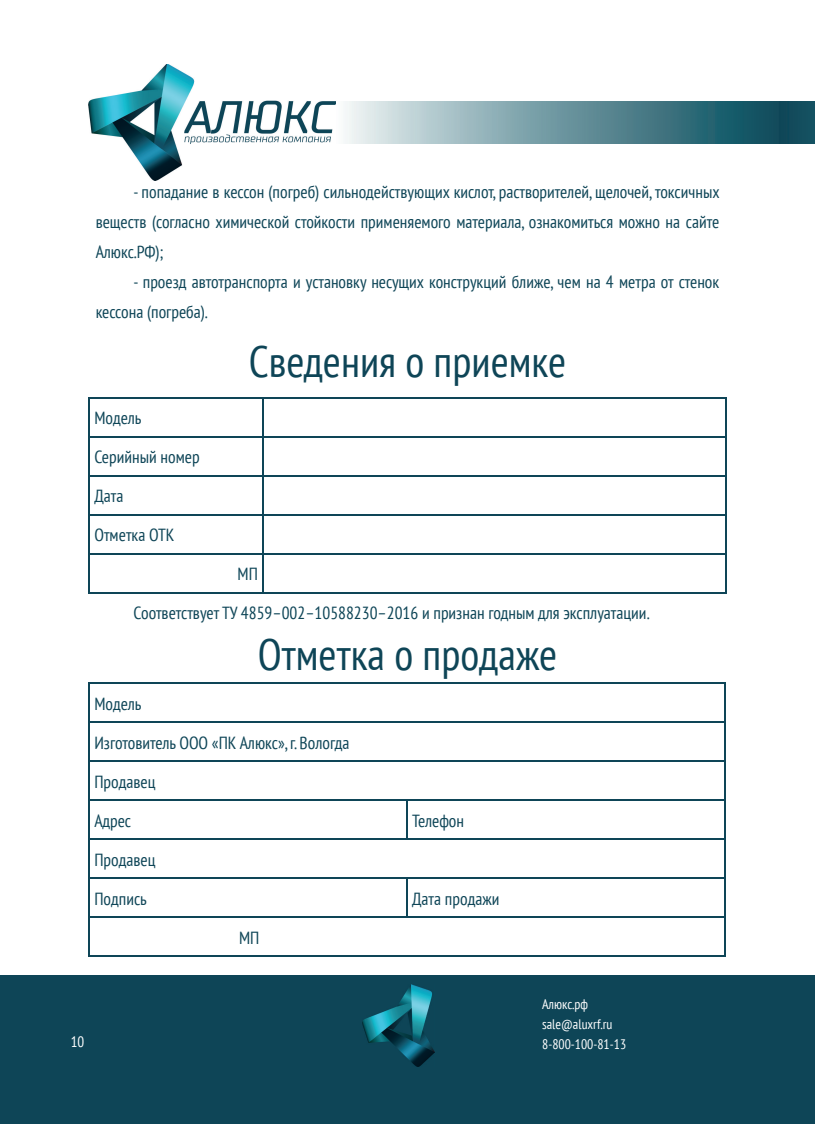
<style>
.page{position:relative;width:815px;height:1124px;background:#fff}
.page>*{position:absolute;margin:0;border:0;box-sizing:border-box;transform-origin:0 0}
.t1{font:condensed 43.75px "PT Sans";color:#0e4557}
.t2{font:condensed 17.5px/30px "PT Sans";color:#0e4557;text-align:justify}
.t3{font:condensed 15px "PT Sans";color:#fff}
.t4{font:condensed 13.75px/20px "PT Sans";color:#fff}
</style>
<div class="page">
<div style="left:0;top:975px;width:780px;height:148px;background:#0e4557"></div>
<img style="left:89px;top:64px;width:247px;height:116px">
<div style="left:780px;top:975px;width:35px;height:148px;background:#0e4557"></div>
<img style="left:362px;top:984px;width:73px;height:81px">
<img style="left:345px;top:101px;width:435px;height:43px">
<hr style="left:262px;top:398px;width:2px;height:38px;background:#0e4557">
<hr style="left:262px;top:437px;width:2px;height:38px;background:#0e4557">
<hr style="left:262px;top:476px;width:2px;height:38px;background:#0e4557">
<hr style="left:262px;top:515px;width:2px;height:38px;background:#0e4557">
<hr style="left:262px;top:554px;width:2px;height:38px;background:#0e4557">
<hr style="left:89px;top:397px;width:174px;height:1px;background:#0e4557">
<hr style="left:89px;top:398px;width:1px;height:38px;background:#0e4557">
<hr style="left:263px;top:397px;width:463px;height:1px;background:#0e4557">
<hr style="left:725px;top:398px;width:1px;height:38px;background:#0e4557">
<hr style="left:89px;top:436px;width:174px;height:1px;background:#0e4557">
<hr style="left:89px;top:437px;width:1px;height:38px;background:#0e4557">
<hr style="left:263px;top:436px;width:463px;height:1px;background:#0e4557">
<hr style="left:725px;top:437px;width:1px;height:38px;background:#0e4557">
<hr style="left:89px;top:475px;width:174px;height:1px;background:#0e4557">
<hr style="left:89px;top:476px;width:1px;height:38px;background:#0e4557">
<hr style="left:263px;top:475px;width:463px;height:1px;background:#0e4557">
<hr style="left:725px;top:476px;width:1px;height:38px;background:#0e4557">
<hr style="left:89px;top:514px;width:174px;height:1px;background:#0e4557">
<hr style="left:89px;top:515px;width:1px;height:38px;background:#0e4557">
<hr style="left:263px;top:514px;width:463px;height:1px;background:#0e4557">
<hr style="left:725px;top:515px;width:1px;height:38px;background:#0e4557">
<hr style="left:89px;top:553px;width:174px;height:1px;background:#0e4557">
<hr style="left:89px;top:554px;width:1px;height:38px;background:#0e4557">
<hr style="left:263px;top:553px;width:463px;height:1px;background:#0e4557">
<hr style="left:725px;top:554px;width:1px;height:38px;background:#0e4557">
<hr style="left:89px;top:592px;width:174px;height:1px;background:#0e4557">
<hr style="left:263px;top:592px;width:463px;height:1px;background:#0e4557">
<hr style="left:89px;top:721px;width:318px;height:2px;background:#0e4557">
<hr style="left:407px;top:721px;width:318px;height:2px;background:#0e4557">
<hr style="left:89px;top:760px;width:318px;height:2px;background:#0e4557">
<hr style="left:407px;top:760px;width:318px;height:2px;background:#0e4557">
<hr style="left:89px;top:799px;width:318px;height:2px;background:#0e4557">
<hr style="left:407px;top:799px;width:318px;height:2px;background:#0e4557">
<hr style="left:89px;top:838px;width:318px;height:2px;background:#0e4557">
<hr style="left:407px;top:838px;width:318px;height:2px;background:#0e4557">
<hr style="left:89px;top:877px;width:318px;height:2px;background:#0e4557">
<hr style="left:407px;top:877px;width:318px;height:2px;background:#0e4557">
<hr style="left:89px;top:916px;width:318px;height:1px;background:#0e4557">
<hr style="left:407px;top:916px;width:318px;height:1px;background:#0e4557">
<hr style="left:724px;top:684px;width:1px;height:37px;background:#0e4557">
<hr style="left:724px;top:723px;width:1px;height:37px;background:#0e4557">
<hr style="left:724px;top:762px;width:1px;height:37px;background:#0e4557">
<hr style="left:406px;top:801px;width:2px;height:37px;background:#0e4557">
<hr style="left:724px;top:801px;width:1px;height:37px;background:#0e4557">
<hr style="left:724px;top:840px;width:1px;height:37px;background:#0e4557">
<hr style="left:406px;top:879px;width:2px;height:37px;background:#0e4557">
<hr style="left:724px;top:879px;width:1px;height:37px;background:#0e4557">
<hr style="left:724px;top:917px;width:1px;height:38px;background:#0e4557">
<hr style="left:89px;top:682px;width:318px;height:2px;background:#0e4557">
<hr style="left:89px;top:684px;width:1px;height:37px;background:#0e4557">
<hr style="left:407px;top:682px;width:318px;height:2px;background:#0e4557">
<hr style="left:89px;top:723px;width:1px;height:37px;background:#0e4557">
<hr style="left:89px;top:762px;width:1px;height:37px;background:#0e4557">
<hr style="left:89px;top:801px;width:1px;height:37px;background:#0e4557">
<hr style="left:89px;top:840px;width:1px;height:37px;background:#0e4557">
<hr style="left:89px;top:879px;width:1px;height:37px;background:#0e4557">
<hr style="left:89px;top:917px;width:1px;height:38px;background:#0e4557">
<hr style="left:89px;top:955px;width:318px;height:1px;background:#0e4557">
<hr style="left:407px;top:955px;width:318px;height:1px;background:#0e4557">
<div style="left:780px;top:101px;width:35px;height:43px;background:#134c5d"></div>
<p class="t2" style="left:96px;top:176px;width:625px;text-indent:38px">- попадание в кессон (погреб) сильнодействующих кислот, растворителей, щелочей, токсичных веществ (согласно химической стойкости применяемого материала, ознакомиться можно на сайте Алюкс.РФ);</p>
<p class="t2" style="left:96px;top:266px;width:625px;text-indent:38px">- проезд автотранспорта и установку несущих конструкций ближе, чем на 4 метра от стенок кессона (погреба).</p>
<h1 class="t1" style="left:249px;top:333px;width:319px">Сведения о приемке</h1>
<p class="t2" style="left:94px;top:402px;width:49px">Модель</p>
<p class="t2" style="left:94px;top:441px;width:107px">Серийный номер</p>
<p class="t2" style="left:94px;top:480px;width:31px">Дата</p>
<p class="t2" style="left:94px;top:519px;width:82px">Отметка ОТК</p>
<p class="t2" style="left:238px;top:558px;width:22px">МП</p>
<p class="t2" style="left:134px;top:597px;width:517px">Соответствует ТУ 4859–002–10588230–2016 и признан годным для эксплуатации.</p>
<h1 class="t1" style="left:258px;top:627px;width:301px">Отметка о продаже</h1>
<p class="t2" style="left:94px;top:688px;width:49px">Модель</p>
<p class="t2" style="left:94px;top:726px;width:257px">Изготовитель ООО «ПК Алюкс», г. Вологда</p>
<p class="t2" style="left:94px;top:765px;width:63px">Продавец</p>
<p class="t2" style="left:94px;top:804px;width:38px">Адрес</p>
<p class="t2" style="left:412px;top:804px;width:53px">Телефон</p>
<p class="t2" style="left:94px;top:843px;width:63px">Продавец</p>
<p class="t2" style="left:94px;top:882px;width:54px">Подпись</p>
<p class="t2" style="left:412px;top:882px;width:89px">Дата продажи</p>
<p class="t2" style="left:239px;top:921px;width:22px">МП</p>
<p class="t3" style="left:71px;top:1031px;width:15px">10</p>
<p class="t4" style="left:542px;top:993px;width:86px">Алюкс.рф sale@aluxrf.ru<br>8-800-100-81-13</p>
</div>
